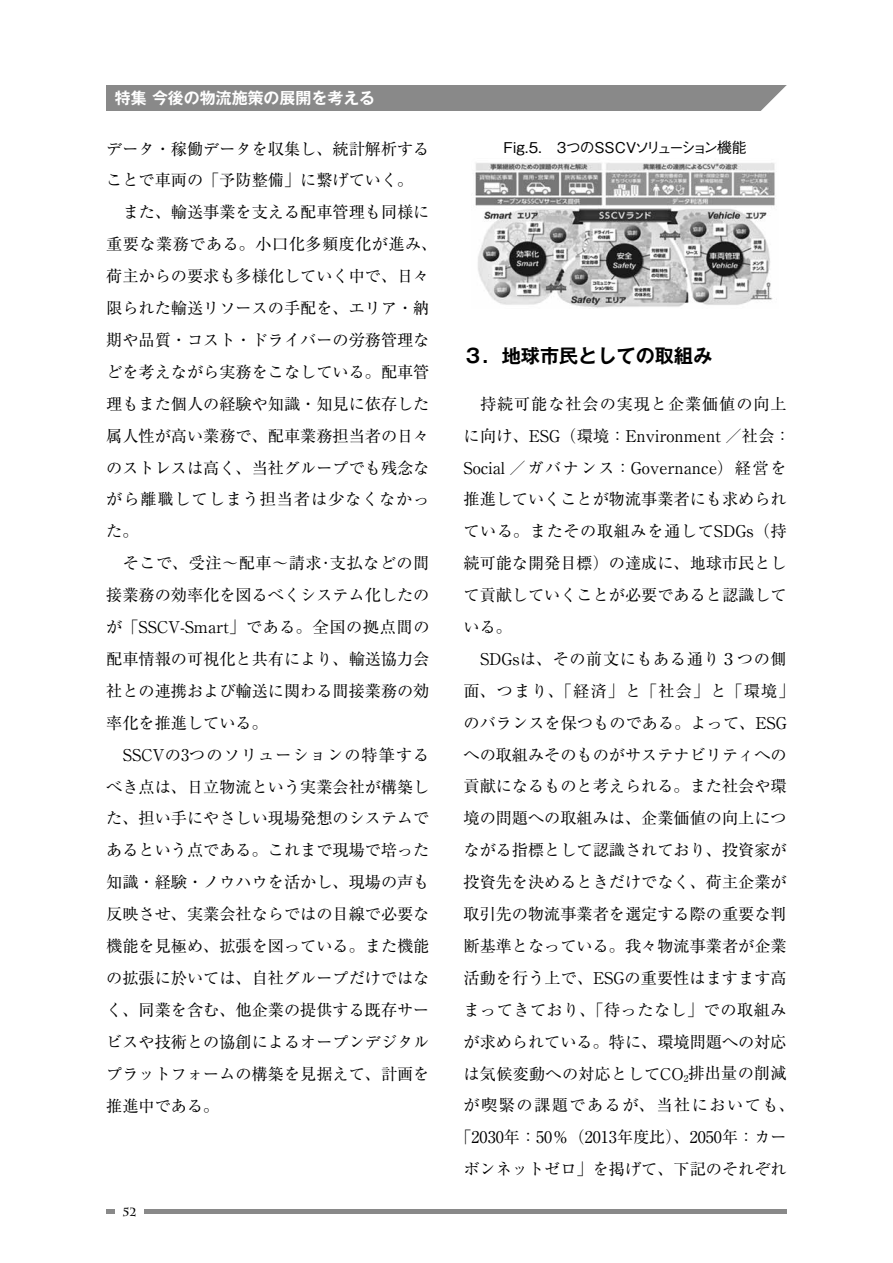
<style>
.page{position:relative;width:893px;height:1263px;background:#fff}
.page>*{position:absolute;margin:0;border:0;box-sizing:border-box;transform-origin:0 0}
.t1{font:700 19.2px "Gothic MB101 Pro De";color:#000}
.t2{font:16.2px/32px "Ryumin Pro";color:#000}
.t3{font:16.2px "Ryumin Pro";letter-spacing:.03em;color:#000}
.t4{font:16.2px "Ryumin Pro";letter-spacing:.04em;color:#000}
.t5{font:16.2px "Ryumin Pro";letter-spacing:.065em;color:#000}
.t6{font:16.2px "Ryumin Pro";letter-spacing:.035em;color:#000}
.t7{font:16.2px "Ryumin Pro";letter-spacing:.055em;color:#000}
.t8{font:16.2px "Ryumin Pro";letter-spacing:.095em;color:#000}
.t9{font:700 15.9px "Gothic MB101 Pro De";color:#fff}
.t10{font:500 14.85px "Gothic BBB Pro";letter-spacing:-.06em;color:#000}
.t11{font:700 11.7px "Charlemagne Std";color:#000}
</style>
<div class="page">
<div style="left:106px;top:85px;width:681px;height:26px;background:#898989"></div>
<svg style="left:761px;top:85px;width:26px;height:26px"></svg>
<hr style="left:145px;top:1210px;width:642px;height:4px;background:#898989">
<svg style="left:106px;top:1210px;width:9px;height:4px"></svg>
<img style="left:475px;top:163px;width:300px;height:145px">
<p class="t9" style="left:115px;top:85px;width:262px">特集 今後の物流施策の展開を考える</p>
<p class="t2" style="left:106px;top:131px;width:325px">データ・稼働データを収集し、統計解析する</p>
<p class="t2" style="left:106px;top:163px;width:308px">ことで車両の「予防整備」に繋げていく。</p>
<p class="t2" style="left:123px;top:195px;width:308px">また、輸送事業を支える配車管理も同様に</p>
<p class="t3" style="left:106px;top:231px;width:333px">重要な業務である。小口化多頻度化が進み、</p>
<p class="t2" style="left:106px;top:259px;width:325px">荷主からの要求も多様化していく中で、日々</p>
<p class="t2" style="left:106px;top:291px;width:325px">限られた輸送リソースの手配を、エリア・納</p>
<p class="t2" style="left:106px;top:323px;width:325px">期や品質・コスト・ドライバーの労務管理な</p>
<p class="t2" style="left:106px;top:355px;width:325px">どを考えながら実務をこなしている。配車管</p>
<p class="t2" style="left:106px;top:387px;width:325px">理もまた個人の経験や知識・知見に依存した</p>
<p class="t2" style="left:106px;top:418px;width:325px">属人性が高い業務で、配車業務担当者の日々</p>
<p class="t2" style="left:106px;top:450px;width:325px">のストレスは高く、当社グループでも残念な</p>
<p class="t7" style="left:106px;top:487px;width:325px">がら離職してしまう担当者は少なくなかっ</p>
<p class="t2" style="left:106px;top:514px;width:34px">た。</p>
<p class="t3" style="left:123px;top:550px;width:308px">そこで、受注～配車～請求･支払などの間</p>
<p class="t2" style="left:106px;top:578px;width:325px">接業務の効率化を図るべくシステム化したの</p>
<p class="t4" style="left:106px;top:614px;width:325px">が「SSCV-Smart」である。全国の拠点間の</p>
<p class="t2" style="left:106px;top:642px;width:325px">配車情報の可視化と共有により、輸送協力会</p>
<p class="t2" style="left:106px;top:674px;width:325px">社との連携および輸送に関わる間接業務の効</p>
<p class="t2" style="left:106px;top:706px;width:163px">率化を推進している。</p>
<p class="t5" style="left:123px;top:742px;width:308px">SSCVの3つのソリューションの特筆する</p>
<p class="t2" style="left:106px;top:769px;width:325px">べき点は、日立物流という実業会社が構築し</p>
<p class="t2" style="left:106px;top:801px;width:325px">た、担い手にやさしい現場発想のシステムで</p>
<p class="t2" style="left:106px;top:833px;width:325px">あるという点である。これまで現場で培った</p>
<p class="t2" style="left:106px;top:865px;width:325px">知識・経験・ノウハウを活かし、現場の声も</p>
<p class="t2" style="left:106px;top:897px;width:325px">反映させ、実業会社ならではの目線で必要な</p>
<p class="t2" style="left:106px;top:929px;width:325px">機能を見極め、拡張を図っている。また機能</p>
<p class="t2" style="left:106px;top:961px;width:325px">の拡張に於いては、自社グループだけではな</p>
<p class="t2" style="left:106px;top:993px;width:325px">く、同業を含む、他企業の提供する既存サー</p>
<p class="t2" style="left:106px;top:1024px;width:325px">ビスや技術との協創によるオープンデジタル</p>
<p class="t2" style="left:106px;top:1056px;width:325px">プラットフォームの構築を見据えて、計画を</p>
<p class="t2" style="left:106px;top:1088px;width:115px">推進中である。</p>
<p class="t11" style="left:123px;top:1205px;width:15px">52</p>
<p class="t10" style="left:503px;top:136px;width:245px">Fig.5.　３つのSSCVソリューション機能</p>
<p class="t1" style="left:463px;top:340px;width:250px">３．地球市民としての取組み</p>
<p class="t2" style="left:463px;top:387px;width:329px;text-indent:16px">持続可能な社会の実現と企業価値の向上に向け、ESG（環境：Environment ／社会：<br>Social ／ガバナンス：Governance）経営を推進していくことが物流事業者にも求められている。またその取組みを通してSDGs（持続可能な開発目標）の達成に、地球市民として貢献していくことが必要であると認識している。</p>
<p class="t6" style="left:480px;top:646px;width:308px">SDGsは、その前文にもある通り３つの側</p>
<p class="t2" style="left:463px;top:674px;width:333px">面、つまり、「経済」と「社会」と「環境」</p>
<p class="t2" style="left:463px;top:705px;width:325px">のバランスを保つものである。よって、ESG</p>
<p class="t2" style="left:463px;top:737px;width:325px">への取組みそのものがサステナビリティへの</p>
<p class="t2" style="left:463px;top:769px;width:325px">貢献になるものと考えられる。また社会や環</p>
<p class="t2" style="left:463px;top:801px;width:325px">境の問題への取組みは、企業価値の向上につ</p>
<p class="t2" style="left:463px;top:833px;width:325px">ながる指標として認識されており、投資家が</p>
<p class="t2" style="left:463px;top:865px;width:325px">投資先を決めるときだけでなく、荷主企業が</p>
<p class="t2" style="left:463px;top:897px;width:325px">取引先の物流事業者を選定する際の重要な判</p>
<p class="t2" style="left:463px;top:929px;width:325px">断基準となっている。我々物流事業者が企業</p>
<p class="t2" style="left:463px;top:961px;width:325px">活動を行う上で、ESGの重要性はますます高</p>
<p class="t3" style="left:463px;top:997px;width:325px">まってきており、「待ったなし」での取組み</p>
<p class="t2" style="left:463px;top:1024px;width:325px">が求められている。特に、環境問題への対応</p>
<p class="t2" style="left:463px;top:1056px;width:325px">は気候変動への対応としてCO<sub>2</sub>排出量の削減</p>
<p class="t8" style="left:463px;top:1092px;width:333px">が喫緊の課題であるが、当社においても、</p>
<p class="t2" style="left:455px;top:1120px;width:333px">「2030年：50％（2013年度比）、2050年：カー</p>
<p class="t2" style="left:463px;top:1152px;width:325px">ボンネットゼロ」を掲げて、下記のそれぞれ</p>
</div>
